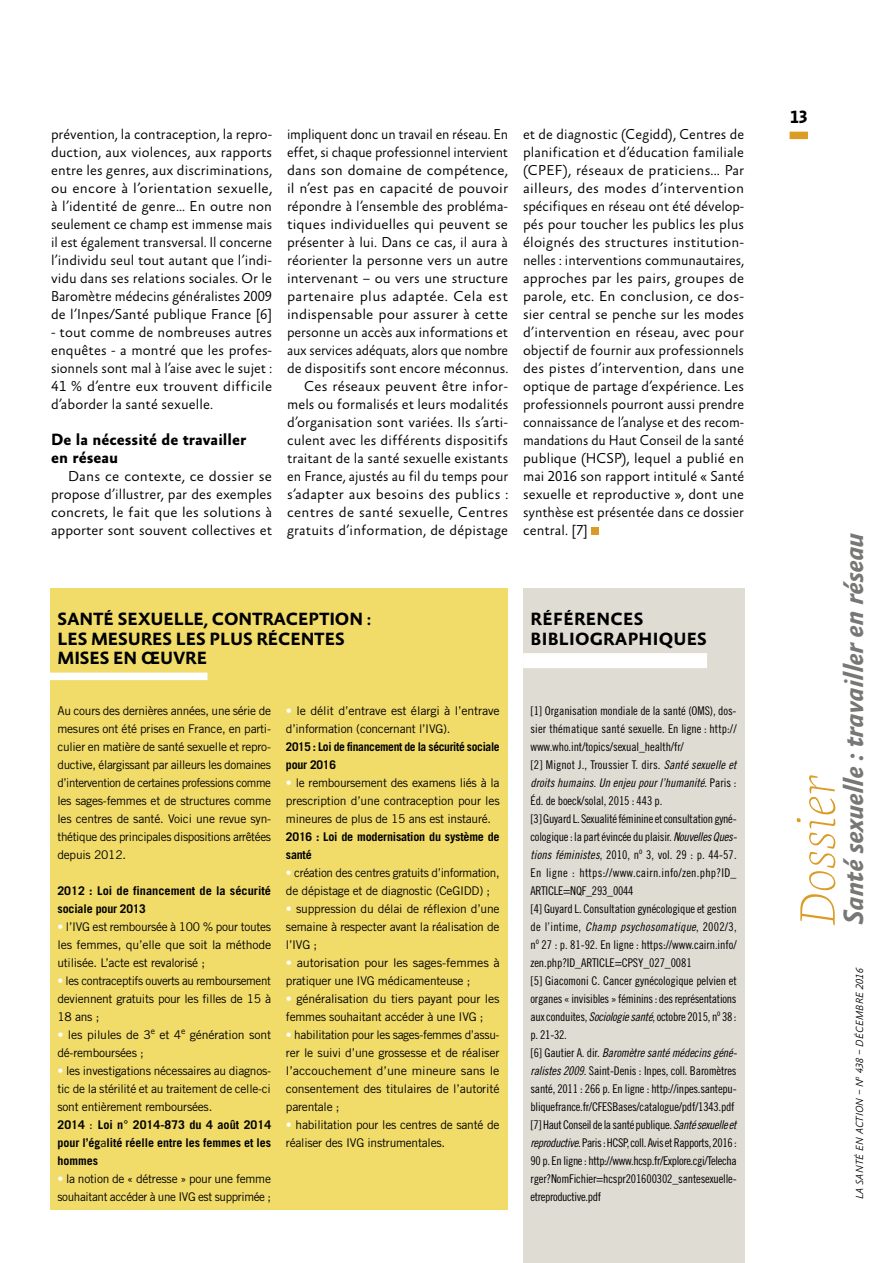
<style>
.page{position:relative;width:893px;height:1263px;background:#fff}
.page>*{position:absolute;margin:0;border:0;box-sizing:border-box;transform-origin:0 0}
.t1{font:italic 100 50.85px "Geneo Pro";letter-spacing:.01em;color:#db9c25}
.t2{font:italic 700 28.5px "Absara Sans OT";letter-spacing:-.02em;color:#777776}
.t3{font:700 18px/19.5px "Absara Sans OT";letter-spacing:-.01em;color:#000}
.t4{font:700 18px/19.5px "Absara Sans OT";letter-spacing:.01em;color:#000}
.t5{font:700 16.5px/18px "Absara Sans OT";color:#000}
.t6{font:300 14.55px/18px "Absara Sans OT";letter-spacing:.005em;color:#000;text-align:justify}
.t7{font:300 14.55px/18px "Absara Sans OT";letter-spacing:.005em;color:#000;text-align:right;scale:.95 1}
.t8{font:300 14.55px/18px "Absara Sans OT";letter-spacing:.005em;color:#000;text-align:justify;scale:1.05 1}
.t9{font:12px/18px "Trade Gothic LT Std";letter-spacing:-.02em;color:#000}
.t10{font:12px/18px "Trade Gothic LT Std Cn 18";letter-spacing:-.015em;color:#000}
.t11{font:700 12px/18px "Trade Gothic LT Std";letter-spacing:-.015em;color:#000}
.t12{font:12px "Trade Gothic LT Std Cn 18 Obl";color:#000}
.t13{font:12px/18px "Trade Gothic LT Std";letter-spacing:-.02em;color:#000;scale:1.04 1}
.t14{font:12px "Trade Gothic LT Std Cn 18 Obl";letter-spacing:.02em;color:#000}
.t15{font:italic 300 10.5px "Absara Sans OT";letter-spacing:.01em;color:#000}
.s1{color:#fff}
.s2{font-weight:700}
.s3{font-family:"Trade Gothic LT Std Cn 18 Obl"}
.s4{font-family:"Trade Gothic LT Std Cn 18"}
</style>
<div class="page">
<div style="left:790px;top:132px;width:18px;height:7px;background:#db9c25"></div>
<div style="left:592px;top:528px;width:7px;height:7px;background:#db9c25"></div>
<div style="left:50px;top:588px;width:457px;height:622px;background:#f1dc6a"></div>
<div style="left:50px;top:673px;width:157px;height:7px;background:#fff"></div>
<div style="left:523px;top:588px;width:221px;height:675px;background:#dedcd3"></div>
<div style="left:523px;top:653px;width:184px;height:15px;background:#fff"></div>
<p class="t6" style="left:51px;top:126px;width:223px">prévention, la contraception, la repro‑ duction, aux violences, aux rapports entre les genres, aux discriminations, ou encore à l’orientation sexuelle, à l’identité de genre… En outre non seulement ce champ est immense mais il est également transversal. Il concerne l’individu seul tout autant que l’indi‑ vidu dans ses relations sociales. Or le Baromètre médecins généralistes 2009 de l’Inpes/Santé publique France [6] ‑ tout comme de nombreuses autres enquêtes ‑ a montré que les profes‑ sionnels sont mal à l’aise avec le sujet :<br>41 % d’entre eux trouvent difficile d’aborder la santé sexuelle.</p>
<h3 class="t5" style="left:51px;top:431px;width:197px">De la nécessité de travailler en réseau</h3>
<p class="t8" style="left:51px;top:468px;width:212px;text-indent:17px">Dans ce contexte, ce dossier se propose d’illustrer, par des exemples concrets, le fait que les solutions à apporter sont souvent collectives et</p>
<p class="t7" style="left:287px;top:126px;width:234px">impliquent donc un travail en réseau. En effet, si chaque professionnel intervient dans son domaine de compétence, il n’est pas en capacité de pouvoir répondre à l’ensemble des probléma‑ tiques individuelles qui peuvent se présenter à lui. Dans ce cas, il aura à réorienter la personne vers un autre intervenant – ou vers une structure partenaire plus adaptée. Cela est indispensable pour assurer à cette personne un accès aux informations et aux services adéquats, alors que nombre de dispositifs sont encore méconnus.<br>Ces réseaux peuvent être infor‑ mels ou formalisés et leurs modalités d’organisation sont variées. Ils s’arti‑ culent avec les différents dispositifs traitant de la santé sexuelle existants en France, ajustés au fil du temps pour s’adapter aux besoins des publics : centres de santé sexuelle, Centres gratuits d’information, de dépistage</p>
<p class="t6" style="left:523px;top:126px;width:223px">et de diagnostic (Cegidd), Centres de planification et d’éducation familiale (CPEF), réseaux de praticiens... Par ailleurs, des modes d’intervention spécifiques en réseau ont été dévelop‑ pés pour toucher les publics les plus éloignés des structures institution‑ nelles : interventions communautaires, approches par les pairs, groupes de parole, etc. En conclusion, ce dos‑ sier central se penche sur les modes d’intervention en réseau, avec pour objectif de fournir aux professionnels des pistes d’intervention, dans une optique de partage d’expérience. Les professionnels pourront aussi prendre connaissance de l’analyse et des recom‑ mandations du Haut Conseil de la santé publique (HCSP), lequel a publié en mai 2016 son rapport intitulé « Santé sexuelle et reproductive », dont une synthèse est présentée dans ce dossier central. [7]</p>
<h3 class="t3" style="left:58px;top:610px;width:315px">SANTÉ SEXUELLE, CONTRACEPTION :<br>LES MESURES LES PLUS RÉCENTES<br>MISES EN ŒUVRE</h3>
<p class="t9" style="left:57px;top:702px;width:215px;text-align:justify">Au cours des dernières années, une série de mesures ont été prises en France, en parti‑ culier en matière de santé sexuelle et repro‑ ductive, élargissant par ailleurs les domaines d’intervention de certaines professions comme les sages‑femmes et de structures comme les centres de santé. Voici une revue syn‑ thétique des principales dispositions arrêtées depuis 2012.</p>
<p class="t11" style="left:57px;top:882px;width:215px">2012 : Loi de financement de la sécurité sociale pour 2013</p>
<p class="t9" style="left:57px;top:918px;width:215px;text-align:justify"><span class="s1">•</span> l’IVG est remboursée à 100 % pour toutes les femmes, qu’elle que soit la méthode utilisée. L’acte est revalorisé ;</p>
<p class="t9" style="left:57px;top:972px;width:215px;text-align:justify"><span class="s1">•</span> les contraceptifs ouverts au remboursement deviennent gratuits pour les filles de 15 à 18 ans ;</p>
<p class="t9" style="left:57px;top:1026px;width:215px"><span class="s1">•</span> les pilules de 3<sup>e</sup> et 4<sup>e</sup> génération sont dé‑remboursées ;</p>
<p class="t9" style="left:57px;top:1062px;width:215px"><span class="s1">•</span> les investigations nécessaires au diagnos‑ tic de la stérilité et au traitement de celle‑ci sont entièrement remboursées.<br><span class="s2">2014</span> : <span class="s2">Loi n° 2014‑873 du 4 août 2014 pour l’ég</span>a<span class="s2">lité réelle entre les femmes et les hommes</span></p>
<p class="t9" style="left:57px;top:1170px;width:215px"><span class="s1">•</span> la notion de « détresse » pour une femme souhaitant accéder à une IVG est supprimée ;</p>
<p class="t9" style="left:286px;top:702px;width:215px"><span class="s1">•</span> le délit d’entrave est élargi à l’entrave d’information (concernant l’IVG).</p>
<p class="t11" style="left:286px;top:738px;width:215px">2015 : Loi de financement de la sécurité sociale pour 2016</p>
<p class="t9" style="left:286px;top:774px;width:215px;text-align:justify"><span class="s1">•</span> le remboursement des examens liés à la prescription d’une contraception pour les mineures de plus de 15 ans est instauré.</p>
<p class="t11" style="left:286px;top:828px;width:215px">2016 : Loi de modernisation du système de santé</p>
<p class="t9" style="left:286px;top:864px;width:215px"><span class="s1">•</span> création des centres gratuits d’information, de dépistage et de diagnostic (CeGIDD) ;</p>
<p class="t9" style="left:286px;top:900px;width:215px;text-align:justify"><span class="s1">•</span> suppression du délai de réflexion d’une semaine à respecter avant la réalisation de l’IVG ;</p>
<p class="t13" style="left:286px;top:954px;width:207px"><span class="s1">•</span> autorisation pour les sages‑femmes à pratiquer une IVG médicamenteuse ;</p>
<p class="t9" style="left:286px;top:990px;width:215px"><span class="s1">•</span> généralisation du tiers payant pour les femmes souhaitant accéder à une IVG ;</p>
<p class="t9" style="left:286px;top:1026px;width:215px;text-align:justify"><span class="s1">•</span> habilitation pour les sages‑femmes d’assu‑ rer le suivi d’une grossesse et de réaliser l’accouchement d’une mineure sans le consentement des titulaires de l’autorité parentale ;</p>
<p class="t9" style="left:286px;top:1116px;width:215px"><span class="s1">•</span> habilitation pour les centres de santé de réaliser des IVG instrumentales.</p>
<h3 class="t4" style="left:531px;top:610px;width:178px">RÉFÉRENCES<br>BIBLIOGRAPHIQUES</h3>
<p class="t10" style="left:530px;top:702px;width:208px">[1] Organisation mondiale de la santé (OMS), dos‑ sier thématique santé sexuelle. En ligne : http:// www.who.int/topics/sexual_health/fr/<br>[2] Mignot J., Troussier T. dirs. <span class="s3">Santé sexuelle et</span></p>
<p class="t12" style="left:530px;top:776px;width:207px">droits humains. Un enjeu pour l’humanité<span class="s4">. Paris :</span></p>
<p class="t10" style="left:530px;top:792px;width:208px">Éd. de boeck/solal, 2015 : 443 p.<br>[3] Guyard L. Sexualité féminine et consultation gyné‑ cologique : la part évincée du plaisir. <span class="s3">Nouvelles Ques&shy;tions féministes</span>, 2010, n<sup>o</sup> 3, vol. 29 : p. 44‑57.<br>En ligne : https://www.cairn.info/zen.php?ID_ ARTICLE=NQF_293_0044<br>[4] Guyard L. Consultation gynécologique et gestion</p>
<p class="t14" style="left:530px;top:920px;width:208px"><span class="s4">de l’intime,</span> Champ psychosomatique<span class="s4">, 2002/3,</span></p>
<p class="t10" style="left:530px;top:936px;width:208px">n<sup>o</sup> 27 : p. 81‑92. En ligne : https://www.cairn.info/ zen.php?ID_ARTICLE=CPSY_027_0081<br>[5] Giacomoni C. Cancer gynécologique pelvien et organes « invisibles » féminins : des représentations aux conduites, <span class="s3">Sociologie santé</span>, octobre 2015, n<sup>o</sup> 38 : p. 21‑32.</p>
<p class="t12" style="left:530px;top:1046px;width:208px"><span class="s4">[6] Gautier A. dir.</span> Baromètre santé médecins géné-</p>
<p class="t10" style="left:530px;top:1062px;width:208px"><span class="s3">ralistes 2009</span>. Saint‑Denis : Inpes, coll. Baromètres santé, 2011 : 266 p. En ligne : http://inpes.santepu‑ bliquefrance.fr/CFESBases/catalogue/pdf/1343.pdf [7] Haut Conseil de la santé publique. <span class="s3">Santé sexuelle et reproductive</span>. Paris : HCSP, coll. Avis et Rapports, 2016 :<br>90 p. En ligne : http://www.hcsp.fr/Explore.cgi/Telecha rger?NomFichier=hcspr201600302_santesexuelle&shy;etreproductive.pdf</p>
<h3 class="t3" style="left:790px;top:108px;width:20px">13</h3>
<h2 class="t2" style="left:838px;top:925px;width:394px;rotate:-90deg">Santé sexuelle : travailler en réseau</h2>
<h1 class="t1" style="left:778px;top:925px;width:152px;rotate:-90deg">Dossier</h1>
<p class="t15" style="left:854px;top:1199px;width:233px;rotate:-90deg">LA SANTÉ EN ACTION – N<sup>o</sup> 438 – Décembre 2016</p>
</div>
